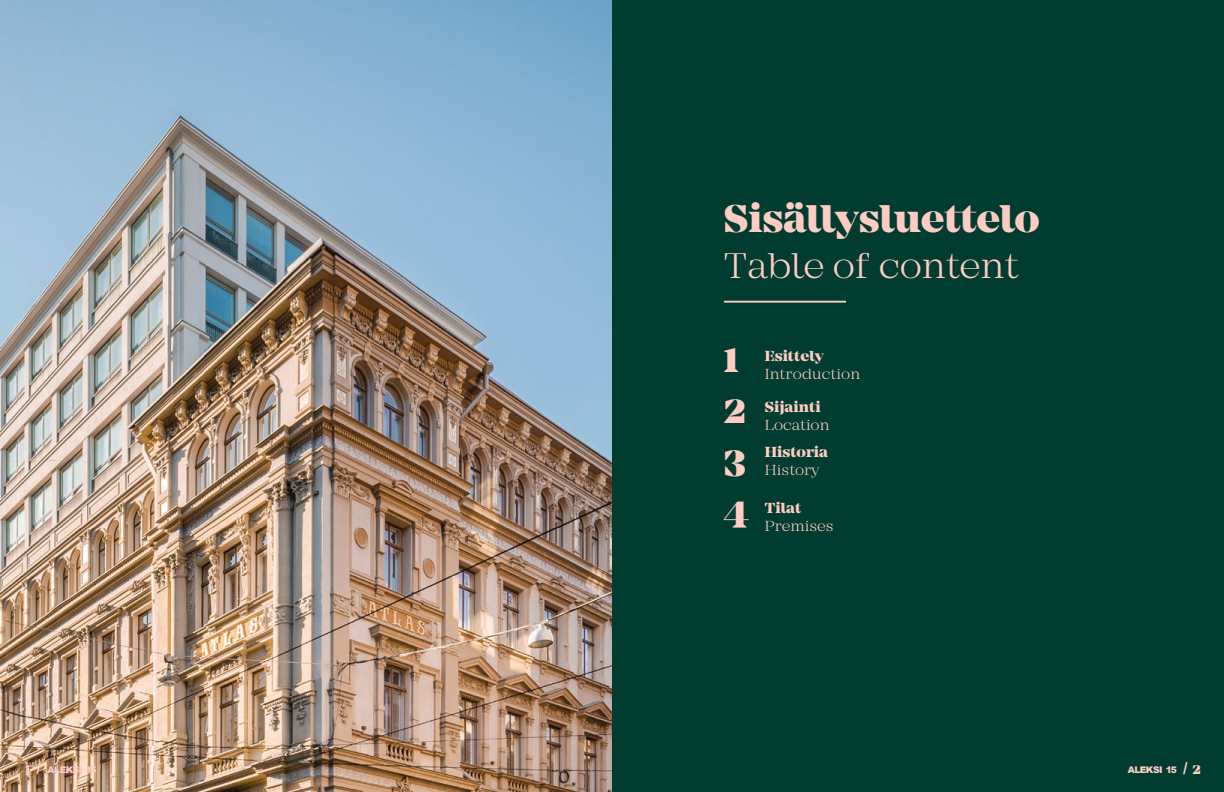
<style>
.page{position:relative;width:1224px;height:792px;background:#fff}
.page>*{position:absolute;margin:0;border:0;box-sizing:border-box;transform-origin:0 0}
.t1{font:800 40.1px "Mirador";letter-spacing:-.005em;color:#ffccc4}
.t2{font:300 37px "Mirador";letter-spacing:-.01em;color:#ffccc4}
.t3{font:900 16.1px "Arial";color:#ffccc4}
.t4{font:300 15.1px "Mirador";color:#ffccc4}
.t5{font:800 15.1px "Mirador";color:#ffccc4}
.t6{font:900 9.1px "Arial";letter-spacing:-.065em;color:#ffccc4}
.s1{font-family:"Arial";font-weight:900;font-size:16.1px}
.s2{font-family:"Mirador";font-weight:800;font-size:15.1px}
</style>
<div class="page">
<div style="left:612px;top:0;width:612px;height:792px;background:#003d30"></div>
<img style="left:0;top:0;width:612px;height:792px">
<hr style="left:724px;top:301px;width:122px;height:2px;background:#ffccc4">
<h2 class="t1" style="left:724px;top:195px;width:317px">Sisällysluettelo</h2>
<h2 class="t2" style="left:724px;top:245px;width:296px">Table of content</h2>
<p class="t1" style="left:724px;top:335px;width:16px">1</p>
<p class="t1" style="left:724px;top:386px;width:23px">2</p>
<p class="t1" style="left:724px;top:437px;width:24px">3</p>
<p class="t1" style="left:724px;top:488px;width:27px">4</p>
<p class="t5" style="left:765px;top:347px;width:60px">Esittely</p>
<p class="t4" style="left:765px;top:365px;width:97px">Introduction</p>
<p class="t5" style="left:765px;top:398px;width:57px">Sijainti</p>
<p class="t4" style="left:765px;top:416px;width:66px">Location</p>
<p class="t5" style="left:765px;top:443px;width:65px">Historia</p>
<p class="t4" style="left:765px;top:461px;width:56px">History</p>
<p class="t5" style="left:765px;top:499px;width:38px">Tilat</p>
<p class="t4" style="left:765px;top:517px;width:70px">Premises</p>
<p class="t5" style="left:22px;top:760px;width:21px">4 <span class="s1">/</span></p>
<p class="t6" style="left:48px;top:763px;width:51px">ALEKSI 15</p>
<p class="t6" style="left:1128px;top:763px;width:51px">ALEKSI 15</p>
<p class="t3" style="left:1183px;top:756px;width:19px">/ <span class="s2">2</span></p>
</div>
